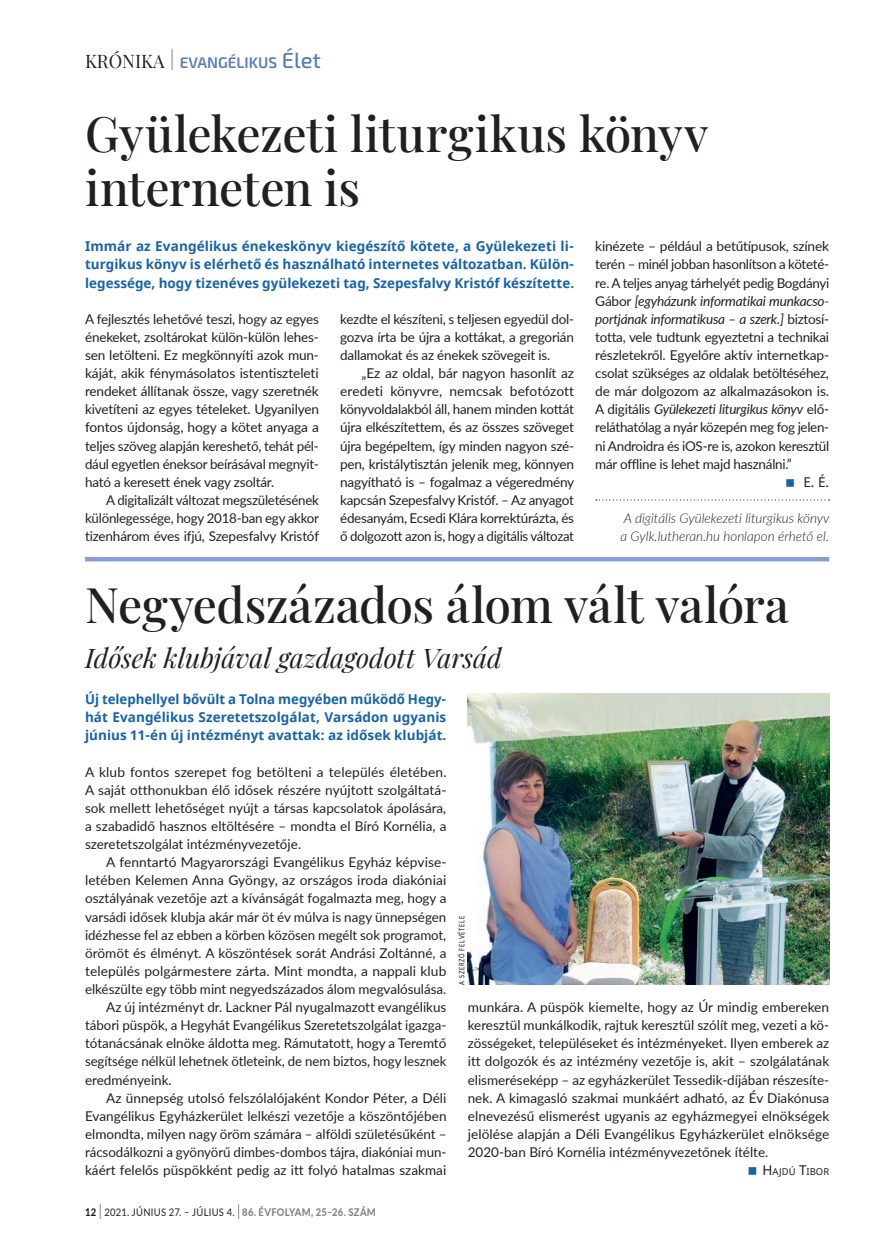
<style>
.page{position:relative;width:893px;height:1255px;background:#fff}
.page>*{position:absolute;margin:0;border:0;box-sizing:border-box;transform-origin:0 0}
.t1{font:500 48px/54.3px "Playfair Display";letter-spacing:-.005em;color:#231f20}
.t2{font:italic 27px "Playfair Display";letter-spacing:-.005em;color:#231f20}
.t3{font:600 15.3px "Exo 2";color:#577dbb}
.t4{font:13.5px/18.1px "Lato";color:#231f20;text-align:justify}
.t5{font:700 13.5px/18.1px "Noto Sans";letter-spacing:.005em;color:#1663ac;text-align:justify}
.t6{font:italic 300 13.5px/18.1px "Lato";color:#231f20}
.t7{font:13.5px "Noto Sans";color:#231f20}
.t8{font:10.5px "Lato";letter-spacing:.03em;color:#231f20;scale:.9 1}
.t9{font:9.45px "Noto Sans";color:#231f20}
.t10{font:500 7.5px "Lato";letter-spacing:.13em;color:#231f20;scale:.75 1}
.s1{font-family:"Playfair Display";font-weight:400;font-size:18.15px;color:#231f20}
.s2{font-weight:300;font-size:30.6px;color:#a8a9ad}
.s3{font-weight:500;font-size:21.9px}
.s4{font-style:italic}
.s5{font-weight:800}
.s6{font-weight:300;font-size:21px}
.s7{font-weight:800;color:#808285}
.s8{font-size:13.5px}
</style>
<div class="page">
<svg style="left:596px;top:499px;width:234px;height:1px"></svg>
<hr style="left:85px;top:557px;width:744px;height:4px;background:#8a9ece">
<img style="left:468px;top:693px;width:361px;height:291px">
<p class="t3" style="left:85px;top:53px;width:238px"><span class="s1">KRÓNIKA</span> <span class="s2">I</span> EVANGÉLIKUS <span class="s3">Élet</span></p>
<h1 class="t1" style="left:85px;top:102px;width:625px">Gyülekezeti liturgikus könyv interneten is</h1>
<p class="t5" style="left:85px;top:238px;width:491px">Immár az Evangélikus énekeskönyv kiegészítő kötete, a Gyülekezeti li&shy;turgikus könyv is elérhető és használható internetes változatban. Külön&shy;legessége, hogy tizenéves gyülekezeti tag, Szepesfalvy Kristóf készítette.</p>
<p class="t4" style="left:595px;top:237px;width:235px">kinézete – például a betűtípusok, színek terén – minél jobban hasonlítson a köteté&shy;re. A teljes anyag tárhelyét pedig Bogdányi Gábor <span class="s4">[egyházunk informatikai munkacso&shy;portjának informatikusa – a szerk.]</span> biztosí&shy;totta, vele tudtunk egyeztetni a technikai részletekről. Egyelőre aktív internetkap&shy;csolat szükséges az oldalak betöltéséhez, de már dolgozom az alkalmazásokon is.<br>A digitális <span class="s4">Gyülekezeti liturgikus könyv</span> elő&shy;reláthatólag a nyár közepén meg fog jelen&shy;ni Androidra és iOS-re is, azokon keresztül már offline is lehet majd használni.”</p>
<p class="t7" style="left:803px;top:472px;width:27px">E. É.</p>
<p class="t6" style="left:620px;top:508px;width:210px">A digitális Gyülekezeti liturgikus könyv a Gylk.lutheran.hu honlapon érhető el.</p>
<p class="t4" style="left:85px;top:309px;width:235px">A fejlesztés lehetővé teszi, hogy az egyes énekeket, zsoltárokat külön-külön lehes&shy;sen letölteni. Ez megkönnyíti azok mun&shy;káját, akik fénymásolatos istentiszteleti rendeket állítanak össze, vagy szeretnék kivetíteni az egyes tételeket. Ugyanilyen fontos újdonság, hogy a kötet anyaga a teljes szöveg alapján kereshető, tehát pél&shy;dául egyetlen éneksor beírásával megnyit&shy;ható a keresett ének vagy zsoltár.</p>
<p class="t4" style="left:85px;top:490px;width:236px;text-indent:21px">A digitalizált változat megszületésének különlegessége, hogy 2018-ban egy akkor tizenhárom éves ifjú, Szepesfalvy Kristóf</p>
<p class="t4" style="left:340px;top:309px;width:235px">kezdte el készíteni, s teljesen egyedül dol&shy;gozva írta be újra a kottákat, a gregorián dallamokat és az énekek szövegeit is.</p>
<p class="t4" style="left:340px;top:363px;width:236px;text-indent:21px">„Ez az oldal, bár nagyon hasonlít az eredeti könyvre, nemcsak befotózott könyvoldalakból áll, hanem minden kottát újra elkészítettem, és az összes szöveget újra begépeltem, így minden nagyon szé&shy;pen, kristálytisztán jelenik meg, könnyen nagyítható is – fogalmaz a végeredmény kapcsán Szepesfalvy Kristóf. – Az anyagot édesanyám, Ecsedi Klára korrektúrázta, és ő dolgozott azon is, hogy a digitális változat</p>
<h1 class="t1" style="left:85px;top:573px;width:706px">Negyedszázados álom vált valóra</h1>
<h2 class="t2" style="left:85px;top:636px;width:418px">Idősek klubjával gazdagodott Varsád</h2>
<p class="t5" style="left:85px;top:690px;width:363px">Új telephellyel bővült a Tolna megyében működő Hegy&shy;hát Evangélikus Szeretetszolgálat, Varsádon ugyanis június 11-én új intézményt avattak: az idősek klubját.</p>
<p class="t4" style="left:85px;top:762px;width:363px">A klub fontos szerepet fog betölteni a település életében.<br>A saját otthonukban élő idősek részére nyújtott szolgáltatá&shy;sok mellett lehetőséget nyújt a társas kapcsolatok ápolására, a szabadidő hasznos eltöltésére – mondta el Bíró Kornélia, a szeretetszolgálat intézményvezetője.</p>
<p class="t4" style="left:106px;top:852px;width:342px">A fenntartó Magyarországi Evangélikus Egyház képvise-</p>
<p class="t4" style="left:85px;top:870px;width:363px">letében Kelemen Anna Gyöngy, az országos iroda diakóniai</p>
<p class="t4" style="left:85px;top:888px;width:363px">osztályának vezetője azt a kívánságát fogalmazta meg, hogy a</p>
<p class="t4" style="left:85px;top:906px;width:363px">varsádi idősek klubja akár már öt év múlva is nagy ünnepségen</p>
<p class="t4" style="left:85px;top:925px;width:363px">idézhesse fel az ebben a körben közösen megélt sok programot,</p>
<p class="t4" style="left:85px;top:943px;width:363px">örömöt és élményt. A köszöntések sorát Andrási Zoltánné, a</p>
<p class="t4" style="left:85px;top:961px;width:363px">település polgármestere zárta. Mint mondta, a nappali klub</p>
<p class="t4" style="left:85px;top:979px;width:363px">elkészülte egy több mint negyedszázados álom megvalósulása.</p>
<p class="t4" style="left:106px;top:997px;width:342px">Az új intézményt dr. Lackner Pál nyugalmazott evangélikus</p>
<p class="t4" style="left:85px;top:1015px;width:363px">tábori püspök, a Hegyhát Evangélikus Szeretetszolgálat igazga-</p>
<p class="t4" style="left:85px;top:1033px;width:363px">tótanácsának elnöke áldotta meg. Rámutatott, hogy a Teremtő</p>
<p class="t4" style="left:85px;top:1051px;width:363px">segítsége nélkül lehetnek ötleteink, de nem biztos, hogy lesznek</p>
<p class="t4" style="left:85px;top:1069px;width:88px">eredményeink.</p>
<p class="t4" style="left:106px;top:1088px;width:342px">Az ünnepség utolsó felszólalójaként Kondor Péter, a Déli</p>
<p class="t4" style="left:85px;top:1106px;width:363px">Evangélikus Egyházkerület lelkészi vezetője a köszöntőjében</p>
<p class="t4" style="left:85px;top:1124px;width:363px">elmondta, milyen nagy öröm számára – alföldi születésűként –</p>
<p class="t4" style="left:85px;top:1142px;width:363px">rácsodálkozni a gyönyörű dimbes-dombos tájra, diakóniai mun-</p>
<p class="t4" style="left:85px;top:1160px;width:363px">káért felelős püspökként pedig az itt folyó hatalmas szakmai</p>
<p class="t8" style="left:85px;top:1204px;width:324px"><span class="s5">12</span> <span class="s6">I</span> 2021. JÚNIUS 27. – JÚLIUS 4. <span class="s6">I</span> <span class="s7">86. ÉVFOLYAM, 25–26. SZÁM</span></p>
<p class="t10" style="left:456px;top:984px;width:93px;rotate:-90deg">A SZERZŐ FELVÉTELE</p>
<p class="t4" style="left:468px;top:997px;width:363px">munkára. A püspök kiemelte, hogy az Úr mindig embereken keresztül munkálkodik, rajtuk keresztül szólít meg, vezeti a kö&shy;zösségeket, településeket és intézményeket. Ilyen emberek az itt dolgozók és az intézmény vezetője is, akit – szolgálatának elismeréseképp – az egyházkerület Tessedik-díjában részesíte&shy;nek. A kimagasló szakmai munkáért adható, az Év Diakónusa elnevezésű elismerést ugyanis az egyházmegyei elnökségek jelölése alapján a Déli Evangélikus Egyházkerület elnöksége 2020-ban Bíró Kornélia intézményvezetőnek ítélte.</p>
<p class="t9" style="left:762px;top:1165px;width:68px"><span class="s8">H</span>AJDÚ <span class="s8">T</span>IBOR</p>
</div>
